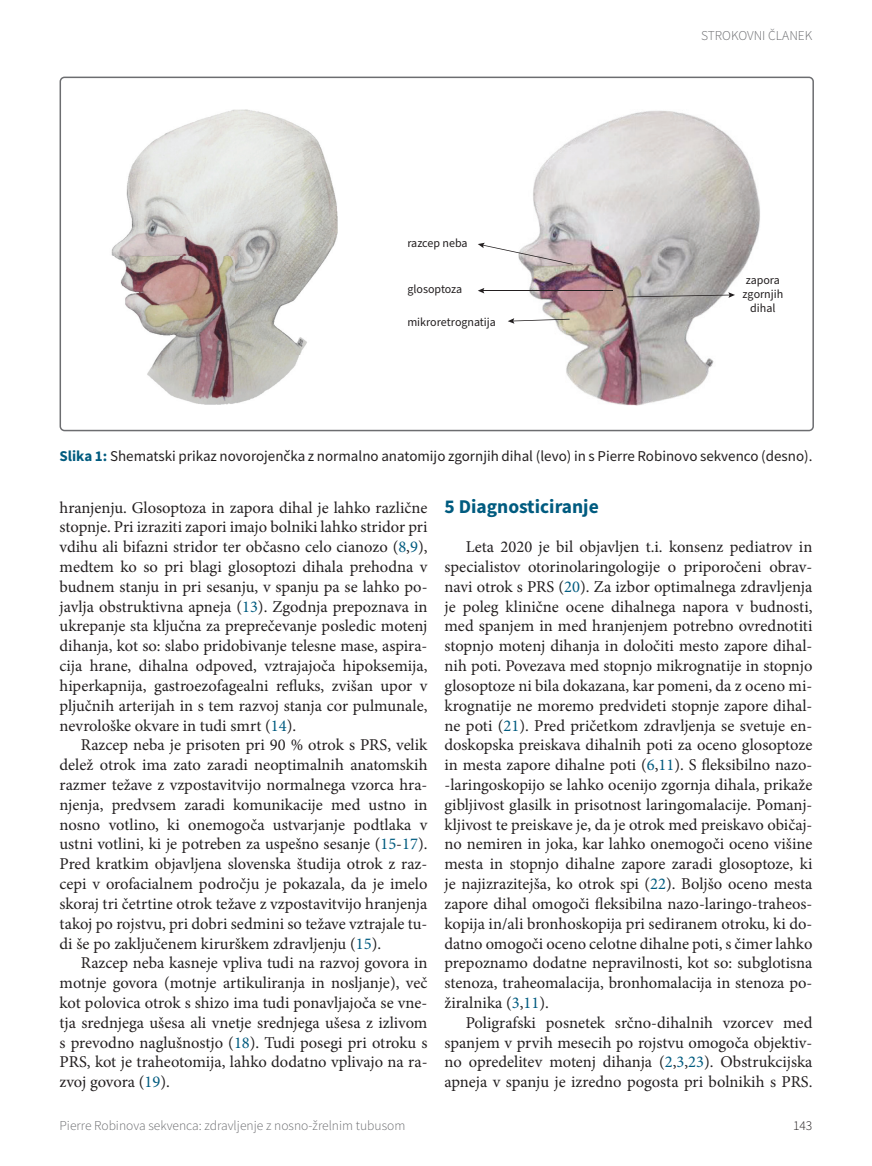
<style>
.page{position:relative;width:872px;height:1166px;background:#fff}
.page>*{position:absolute;margin:0;border:0;box-sizing:border-box;transform-origin:0 0}
.t1{font:700 19.5px "Source Sans Pro";color:#005b7f}
.t2{font:16.5px/19.8px "Minion Pro";color:#231f20;text-align:justify}
.t3{font:15px "Source Sans Pro";color:#231f20}
.t4{font:300 13.5px "Source Sans Pro";color:#6c6d70}
.t5{font:300 13.5px "Source Sans Pro";color:#231f20}
.t6{font:12px/14.4px "Source Sans Pro";color:#231f20;text-align:center}
.s1{font-weight:700;color:#005b7f}
.s2{color:#005b7f}
</style>
<div class="page">
<svg style="left:60px;top:77px;width:754px;height:354px"></svg>
<img style="left:518px;top:110px;width:243px;height:295px">
<svg style="left:508px;top:318px;width:61px;height:5px"></svg>
<hr style="left:482px;top:290px;width:130px;height:1px;background:#231f20">
<svg style="left:478px;top:288px;width:6px;height:5px"></svg>
<svg style="left:478px;top:243px;width:94px;height:21px"></svg>
<svg style="left:627px;top:292px;width:108px;height:6px"></svg>
<img style="left:81px;top:110px;width:256px;height:294px">
<p class="t6" style="left:407px;top:236px;width:62px">razcep neba</p>
<p class="t6" style="left:407px;top:283px;width:56px">glosoptoza</p>
<p class="t6" style="left:407px;top:315px;width:90px">mikroretrognatija</p>
<p class="t4" style="left:701px;top:27px;width:113px">STROKOVNI ČLANEK</p>
<p class="t6" style="left:742px;top:273px;width:42px">zapora zgornjih dihal</p>
<p class="t3" style="left:60px;top:446px;width:754px"><span class="s1">Slika 1:</span> Shematski prikaz novorojenčka z normalno anatomijo zgornjih dihal (levo) in s Pierre Robinovo sekvenco (desno).</p>
<p class="t2" style="left:60px;top:497px;width:369px">hranjenju. Glosoptoza in zapora dihal je lahko različne stopnje. Pri izraziti zapori imajo bolniki lahko stridor pri vdihu ali bifazni stridor ter občasno celo cianozo (<span class="s2">8</span>,<span class="s2">9</span>), medtem ko so pri blagi glosoptozi dihala prehodna v budnem stanju in pri sesanju, v spanju pa se lahko po&shy;javlja obstruktivna apneja (<span class="s2">13</span>). Zgodnja prepoznava in ukrepanje sta ključna za preprečevanje posledic motenj dihanja, kot so: slabo pridobivanje telesne mase, aspira&shy;cija hrane, dihalna odpoved, vztrajajoča hipoksemija, hiperkapnija, gastroezofagealni refluks, zvišan upor v pljučnih arterijah in s tem razvoj stanja cor pulmunale, nevrološke okvare in tudi smrt (<span class="s2">14</span>).</p>
<p class="t2" style="left:60px;top:735px;width:369px;text-indent:21px">Razcep neba je prisoten pri 90 % otrok s PRS, velik delež otrok ima zato zaradi neoptimalnih anatomskih razmer težave z vzpostavitvijo normalnega vzorca hra&shy;njenja, predvsem zaradi komunikacije med ustno in nosno votlino, ki onemogoča ustvarjanje podtlaka v ustni votlini, ki je potreben za uspešno sesanje (<span class="s2">15</span>-<span class="s2">17</span>).<br>Pred kratkim objavljena slovenska študija otrok z raz&shy;cepi v orofacialnem področju je pokazala, da je imelo skoraj tri četrtine otrok težave z vzpostavitvijo hranjenja takoj po rojstvu, pri dobri sedmini so težave vztrajale tu&shy;di še po zaključenem kirurškem zdravljenju (<span class="s2">15</span>).</p>
<p class="t2" style="left:60px;top:952px;width:369px;text-indent:21px">Razcep neba kasneje vpliva tudi na razvoj govora in motnje govora (motnje artikuliranja in nosljanje), več kot polovica otrok s shizo ima tudi ponavljajoča se vne&shy;tja srednjega ušesa ali vnetje srednjega ušesa z izlivom s prevodno naglušnostjo (<span class="s2">18</span>). Tudi posegi pri otroku s PRS, kot je traheotomija, lahko dodatno vplivajo na ra&shy;zvoj govora (<span class="s2">19</span>).</p>
<p class="t4" style="left:60px;top:1116px;width:347px">Pierre Robinova sekvenca: zdravljenje z nosno-žrelnim tubusom</p>
<p class="t1" style="left:444px;top:492px;width:156px">5 Diagnosticiranje</p>
<p class="t2" style="left:444px;top:537px;width:369px;text-indent:21px">Leta 2020 je bil objavljen t.i. konsenz pediatrov in specialistov otorinolaringologije o priporočeni obrav&shy;navi otrok s PRS (<span class="s2">20</span>). Za izbor optimalnega zdravljenja je poleg klinične ocene dihalnega napora v budnosti, med spanjem in med hranjenjem potrebno ovrednotiti stopnjo motenj dihanja in določiti mesto zapore dihal&shy;nih poti. Povezava med stopnjo mikrognatije in stopnjo glosoptoze ni bila dokazana, kar pomeni, da z oceno mi&shy;krognatije ne moremo predvideti stopnje zapore dihal&shy;ne poti (<span class="s2">21</span>). Pred pričetkom zdravljenja se svetuje en&shy;doskopska preiskava dihalnih poti za oceno glosoptoze in mesta zapore dihalne poti (<span class="s2">6</span>,<span class="s2">11</span>). S fleksibilno nazo--laringoskopijo se lahko ocenijo zgornja dihala, prikaže gibljivost glasilk in prisotnost laringomalacije. Pomanj&shy;kljivost te preiskave je, da je otrok med preiskavo običaj&shy;no nemiren in joka, kar lahko onemogoči oceno višine mesta in stopnjo dihalne zapore zaradi glosoptoze, ki je najizrazitejša, ko otrok spi (<span class="s2">22</span>). Boljšo oceno mesta zapore dihal omogoči fleksibilna nazo-laringo-traheos&shy;kopija in/ali bronhoskopija pri sediranem otroku, ki do&shy;datno omogoči oceno celotne dihalne poti, s čimer lahko prepoznamo dodatne nepravilnosti, kot so: subglotisna stenoza, traheomalacija, bronhomalacija in stenoza po&shy;žiralnika (<span class="s2">3</span>,<span class="s2">11</span>).</p>
<p class="t2" style="left:444px;top:1012px;width:369px;text-indent:21px">Poligrafski posnetek srčno-dihalnih vzorcev med spanjem v prvih mesecih po rojstvu omogoča objektiv&shy;no opredelitev motenj dihanja (<span class="s2">2</span>,<span class="s2">3</span>,<span class="s2">23</span>). Obstrukcijska apneja v spanju je izredno pogosta pri bolnikih s PRS.</p>
<p class="t5" style="left:793px;top:1116px;width:21px">143</p>
</div>
